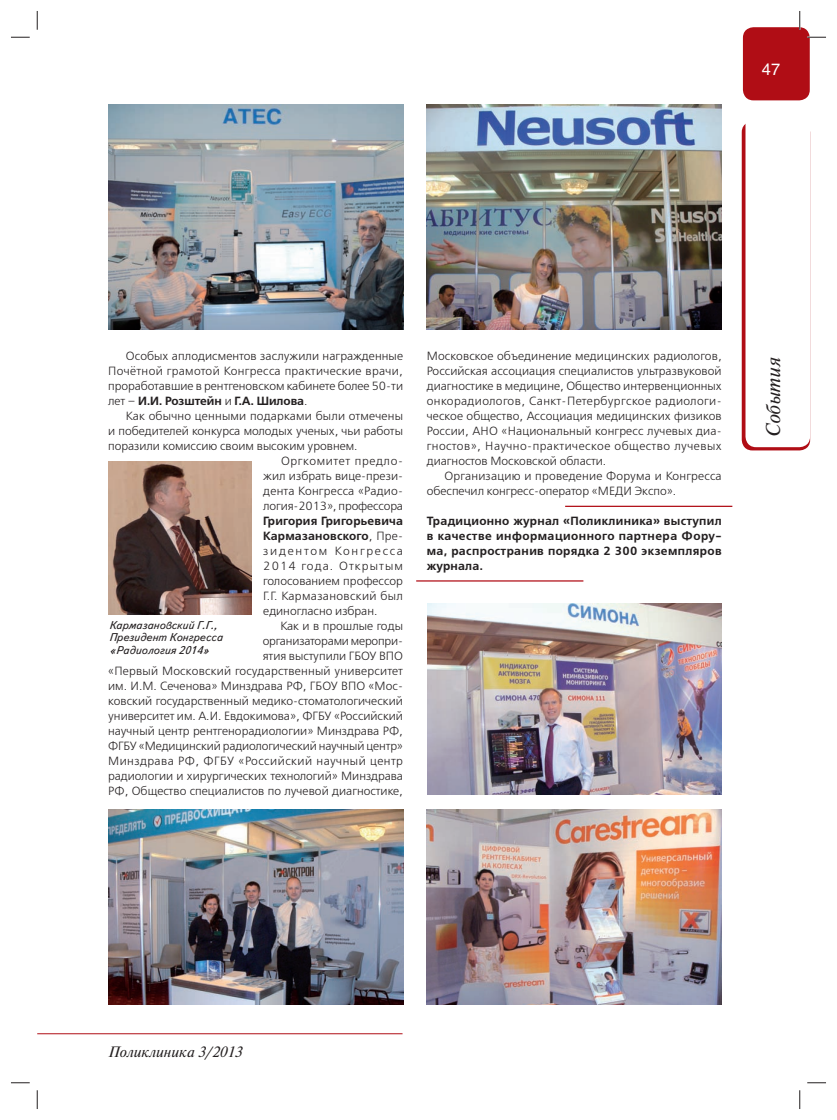
<style>
.page{position:relative;width:837px;height:1120px;background:#fff}
.page>*{position:absolute;margin:0;border:0;box-sizing:border-box;transform-origin:0 0}
.t1{font:italic 20px "Newton C";color:#231f20}
.t2{font:16.25px "Helios";color:#fff}
.t3{font:italic 15px "Newton C";color:#231f20}
.t4{font:11.88px/15px "Free Set C";color:#231f20;text-align:justify}
.t5{font:700 11.88px/15px "Free Set C";letter-spacing:.03em;color:#231f20;text-align:justify}
.t6{font:11.88px "Free Set C";letter-spacing:.02em;color:#231f20}
.t7{font:11.88px "Free Set C";letter-spacing:.055em;color:#231f20}
.t8{font:italic 11.25px/12.5px "Text Book C";color:#231f20}
.s1{font-weight:700}
</style>
<div class="page">
<div style="left:742px;top:27px;width:67px;height:73px;background:#b00d15;border-radius:11px"></div>
<div style="left:741px;top:122px;width:68px;height:328px;background:#b00d15;border-radius:11px"></div>
<div style="left:745px;top:113px;width:64px;height:334px;background:#fff;border-radius:11px"></div>
<hr style="left:37px;top:1033px;width:365px;height:1px;background:#b00d15">
<img style="left:108px;top:105px;width:295px;height:225px">
<img style="left:426px;top:105px;width:295px;height:225px">
<img style="left:109px;top:810px;width:294px;height:195px">
<img style="left:426px;top:810px;width:295px;height:195px">
<img style="left:427px;top:603px;width:294px;height:192px">
<img style="left:108px;top:461px;width:143px;height:154px">
<hr style="left:565px;top:506px;width:167px;height:1px;background:#b00d15">
<hr style="left:416px;top:580px;width:167px;height:1px;background:#b00d15">
<svg style="left:11px;top:36px;width:19px;height:2px"></svg>
<svg style="left:807px;top:36px;width:18px;height:2px"></svg>
<svg style="left:11px;top:1082px;width:19px;height:1px"></svg>
<svg style="left:807px;top:1082px;width:18px;height:1px"></svg>
<svg style="left:36px;top:11px;width:2px;height:19px"></svg>
<svg style="left:36px;top:1090px;width:2px;height:19px"></svg>
<svg style="left:798px;top:11px;width:2px;height:19px"></svg>
<svg style="left:799px;top:1090px;width:1px;height:19px"></svg>
<h2 class="t2" style="left:761px;top:60px;width:20px">47</h2>
<p class="t4" style="left:108px;top:349px;width:296px;text-indent:18px">Особых аплодисментов заслужили награжденные Почётной грамотой Конгресса практические врачи, проработавшие в рентгеновском кабинете более 50-ти лет – <span class="s1">И.И. Розштейн</span> и <span class="s1">Г.А. Шилова</span>.</p>
<p class="t6" style="left:126px;top:411px;width:278px">Как обычно ценными подарками были отмечены</p>
<p class="t4" style="left:108px;top:424px;width:296px">и победителей конкурса молодых ученых, чьи работы</p>
<p class="t4" style="left:108px;top:439px;width:251px">поразили комиссию своим высоким уровнем.</p>
<p class="t7" style="left:281px;top:456px;width:123px">Оргкомитет предло-</p>
<p class="t4" style="left:263px;top:469px;width:141px">жил избрать вице-прези-</p>
<p class="t6" style="left:263px;top:486px;width:141px">дента Конгресса «Радио-</p>
<p class="t4" style="left:263px;top:499px;width:141px">логия-2013», профессора</p>
<p class="t4" style="left:263px;top:514px;width:141px"><span class="s1">Григория Григорьевича Кармазановского</span>, Пре&shy;зидентом Конгресса 2014 года. Открытым голосованием профессор Г.Г. Кармазановский был единогласно избран.</p>
<p class="t4" style="left:108px;top:619px;width:296px;text-align:right">Как и в прошлые годы<br>организаторами меропри-<br>ятия выступили ГБОУ ВПО<br>«Первый Московский государственный университет им. И.М. Сеченова» Минздрава РФ, ГБОУ ВПО «Мос&shy;ковский государственный медико-стоматологический университет им. А.И. Евдокимова», ФГБУ «Российский научный центр рентгенорадиологии» Минздрава РФ, ФГБУ «Медицинский радиологический научный центр» Минздрава РФ, ФГБУ «Российский научный центр радиологии и хирургических технологий» Минздрава РФ, Общество специалистов по лучевой диагностике,</p>
<p class="t8" style="left:109px;top:619px;width:115px">Кармазановский Г.Г.,<br>Президент Конгресса «Радиология 2014»</p>
<p class="t4" style="left:426px;top:349px;width:296px">Московское объединение медицинских радиологов, Российская ассоциация специалистов ультразвуковой диагностике в медицине, Общество интервенционных онкорадиологов, Санкт-Петербургское радиологи&shy;ческое общество, Ассоциация медицинских физиков России, АНО «Национальный конгресс лучевых диа&shy;гностов», Научно-практическое общество лучевых диагностов Московской области.</p>
<p class="t4" style="left:426px;top:469px;width:296px;text-indent:18px">Организацию и проведение Форума и Конгресса обеспечил конгресс-оператор «МЕДИ Экспо».</p>
<p class="t5" style="left:426px;top:514px;width:296px">Традиционно журнал «Поликлиника» выступил в качестве информационного партнера Фору&shy;ма, распространив порядка 2 300 экземпляров журнала.</p>
<h1 class="t1" style="left:762px;top:438px;width:82px;rotate:-90deg">События</h1>
<p class="t3" style="left:108px;top:1043px;width:135px">Поликлиника 3/2013</p>
</div>
